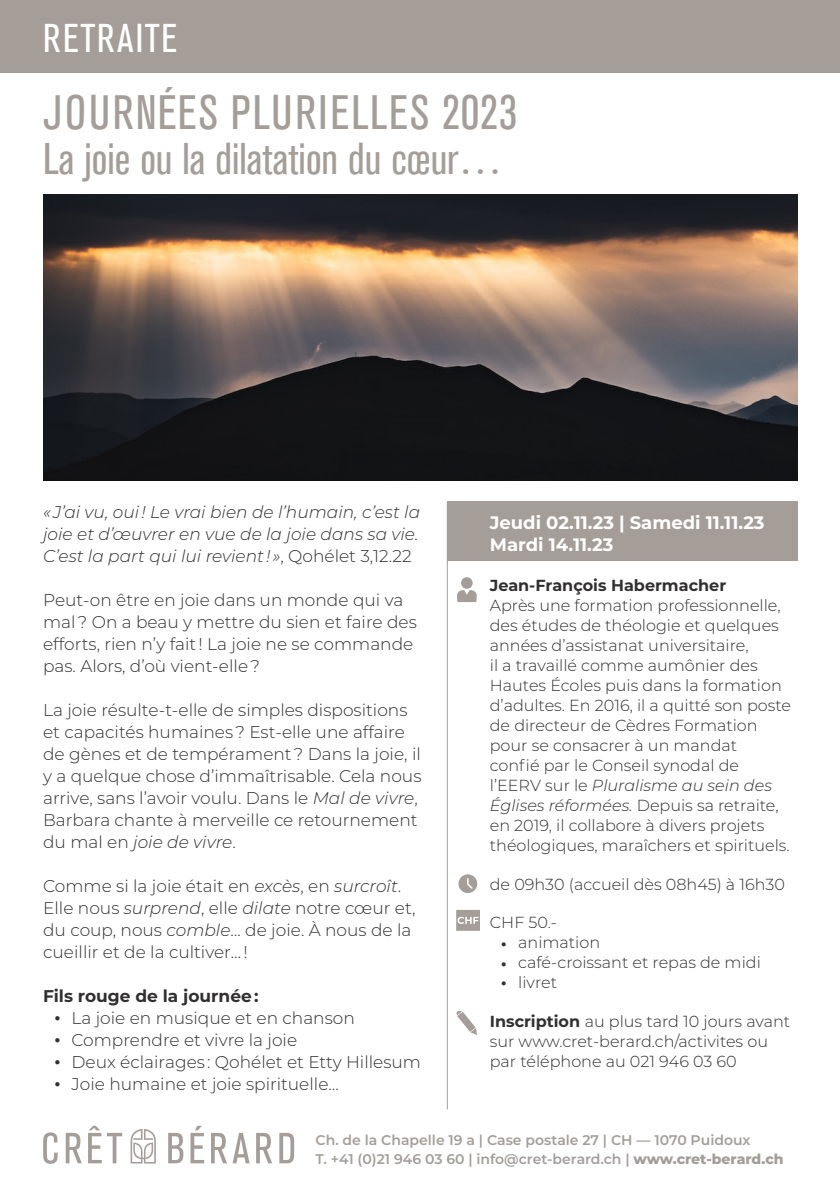
<style>
.page{position:relative;width:840px;height:1191px;background:#fff}
.page>*{position:absolute;margin:0;border:0;box-sizing:border-box;transform-origin:0 0}
.TITRE_ROSE{font:48px "Akzidenz Grot Con BQ";letter-spacing:.04em;color:#a59e98}
.TITRE_ROSE-2{font:44px "Akzidenz Grot Con BQ";color:#a59e98}
.TITRE_THEME{font:40px "Akzidenz Grot Con BQ";letter-spacing:.04em;color:#fff}
.DATES_BLANC{font:700 18px "Montserrat";color:#fff}
.t1{font:300 17px/22px "Montserrat";color:#312f30}
.t2{font:italic 300 17px/22px "Montserrat";color:#312f30;text-align:justify}
.t3{font:700 17px "Montserrat";color:#312f30}
.t4{font:300 16px/20px "Montserrat";color:#312f30}
.t5{font:700 16px "Montserrat";color:#312f30}
.t6{font:600 14px/19px "Montserrat";color:#a59e98}
.s1{font-style:normal}
.s2{font-style:italic}
.s3{font-weight:700}
.s4{font-weight:800}
</style>
<div class="page">
<div style="left:0;top:0;width:839px;height:72px;background:#a59e98"></div>
<svg style="left:130px;top:1129px;width:26px;height:34px"></svg>
<svg style="left:43px;top:1132px;width:15px;height:31px"></svg>
<svg style="left:66px;top:1132px;width:16px;height:31px"></svg>
<svg style="left:88px;top:1125px;width:34px;height:38px"></svg>
<svg style="left:168px;top:1132px;width:15px;height:31px"></svg>
<svg style="left:190px;top:1125px;width:14px;height:38px"></svg>
<svg style="left:211px;top:1132px;width:38px;height:31px"></svg>
<svg style="left:256px;top:1132px;width:16px;height:31px"></svg>
<svg style="left:279px;top:1132px;width:15px;height:31px"></svg>
<div style="left:447px;top:501px;width:350px;height:60px;background:#a59e98"></div>
<hr style="left:446px;top:501px;width:1px;height:608px;background:#a59e98">
<img style="left:43px;top:195px;width:754px;height:286px">
<svg style="left:457px;top:590px;width:19px;height:12px"></svg>
<div style="left:461px;top:577px;width:11px;height:12px;background:#a59e98;border-radius:50%"></div>
<svg style="left:458px;top:874px;width:19px;height:19px"></svg>
<svg style="left:456px;top:1010px;width:20px;height:25px"></svg>
<svg style="left:456px;top:910px;width:23px;height:20px"></svg>
<p class="TITRE_THEME" style="left:43px;top:16px;width:136px">RETRAITE</p>
<p class="TITRE_ROSE" style="left:43px;top:86px;width:475px">JOURNÉES PLURIELLES 2023</p>
<p class="TITRE_ROSE-2" style="left:43px;top:133px;width:460px">La joie ou la dilatation du cœur…</p>
<p class="t2" style="left:43px;top:500px;width:378px">« J’ai vu, oui ! Le vrai bien de l’humain, c’est la joie et d’œuvrer en vue de la joie dans sa vie.<br>C’est la part qui lui revient ! »<span class="s1">, Qohélet 3,12.22</span></p>
<p class="t1" style="left:43px;top:588px;width:375px">Peut-on être en joie dans un monde qui va mal ? On a beau y mettre du sien et faire des efforts, rien n’y fait ! La joie ne se commande pas. Alors, d’où vient-elle ?</p>
<p class="t1" style="left:43px;top:698px;width:379px">La joie résulte-t-elle de simples dispositions et capacités humaines ? Est-elle une affaire de gènes et de tempérament ? Dans la joie, il y a quelque chose d’immaîtrisable. Cela nous arrive, sans l’avoir voulu. Dans le <span class="s2">Mal de vivre</span>, Barbara chante à merveille ce retournement du mal en <span class="s2">joie de vivre</span>.</p>
<p class="t1" style="left:43px;top:874px;width:373px">Comme si la joie était en <span class="s2">excès</span>, en <span class="s2">surcroît</span>.<br>Elle nous <span class="s2">surprend</span>, elle <span class="s2">dilate</span> notre cœur et, du coup, nous <span class="s2">comble</span>… de joie. À nous de la cueillir et de la cultiver… !</p>
<p class="t3" style="left:43px;top:984px;width:217px">Fils rouge de la journée :</p>
<p class="t1" style="left:71px;top:1006px;width:285px">La joie en musique et en chanson</p>
<p class="t1" style="left:71px;top:1028px;width:227px">Comprendre et vivre la joie</p>
<p class="t1" style="left:71px;top:1050px;width:351px">Deux éclairages : Qohélet et Etty Hillesum</p>
<p class="t1" style="left:71px;top:1072px;width:269px">Joie humaine et joie spirituelle…</p>
<p class="t3" style="left:55px;top:1005px;width:8px">•</p>
<p class="t3" style="left:55px;top:1027px;width:8px">•</p>
<p class="t3" style="left:55px;top:1049px;width:8px">•</p>
<p class="t3" style="left:55px;top:1071px;width:8px">•</p>
<p class="DATES_BLANC" style="left:489px;top:510px;width:276px">Jeudi 02.11.23 | Samedi 11.11.23</p>
<p class="DATES_BLANC" style="left:489px;top:531px;width:125px">Mardi 14.11.23</p>
<p class="t5" style="left:489px;top:574px;width:238px">Jean-François Habermacher</p>
<p class="t4" style="left:489px;top:595px;width:303px">Après une formation professionnelle, des études de théologie et quelques années d’assistanat universitaire,<br>il a travaillé comme aumônier des Hautes Écoles puis dans la formation d’adultes. En 2016, il a quitté son poste de directeur de Cèdres Formation pour se consacrer à un mandat<br>confié par le Conseil synodal de l’EERV sur le <span class="s2">Pluralisme au sein des Églises réformées.</span> Depuis sa retraite, en 2019, il collabore à divers projets théologiques, maraîchers et spirituels.</p>
<p class="t4" style="left:489px;top:874px;width:296px">de 09h30 (accueil dès 08h45) à 16h30</p>
<p class="t4" style="left:489px;top:912px;width:69px">CHF 50.-</p>
<p class="t4" style="left:518px;top:932px;width:83px">animation</p>
<p class="t4" style="left:518px;top:952px;width:244px">café-croissant et repas de midi</p>
<p class="t4" style="left:518px;top:972px;width:40px">livret</p>
<p class="t5" style="left:500px;top:932px;width:8px">•</p>
<p class="t5" style="left:500px;top:952px;width:8px">•</p>
<p class="t5" style="left:500px;top:972px;width:8px">•</p>
<p class="t4" style="left:489px;top:1010px;width:302px"><span class="s3">Inscription</span> au plus tard 10 jours avant</p>
<p class="t4" style="left:489px;top:1030px;width:279px">sur www.cret-berard.ch/activites ou par téléphone au 021 946 03 60</p>
<p class="t6" style="left:315px;top:1129px;width:469px">Ch. de la Chapelle 19 a | Case postale 27 | CH — 1070 Puidoux<br>T. +41 (0)21 946 03 60 | info@cret-berard.ch | <span class="s4">www.cret-berard.ch</span></p>
</div>
